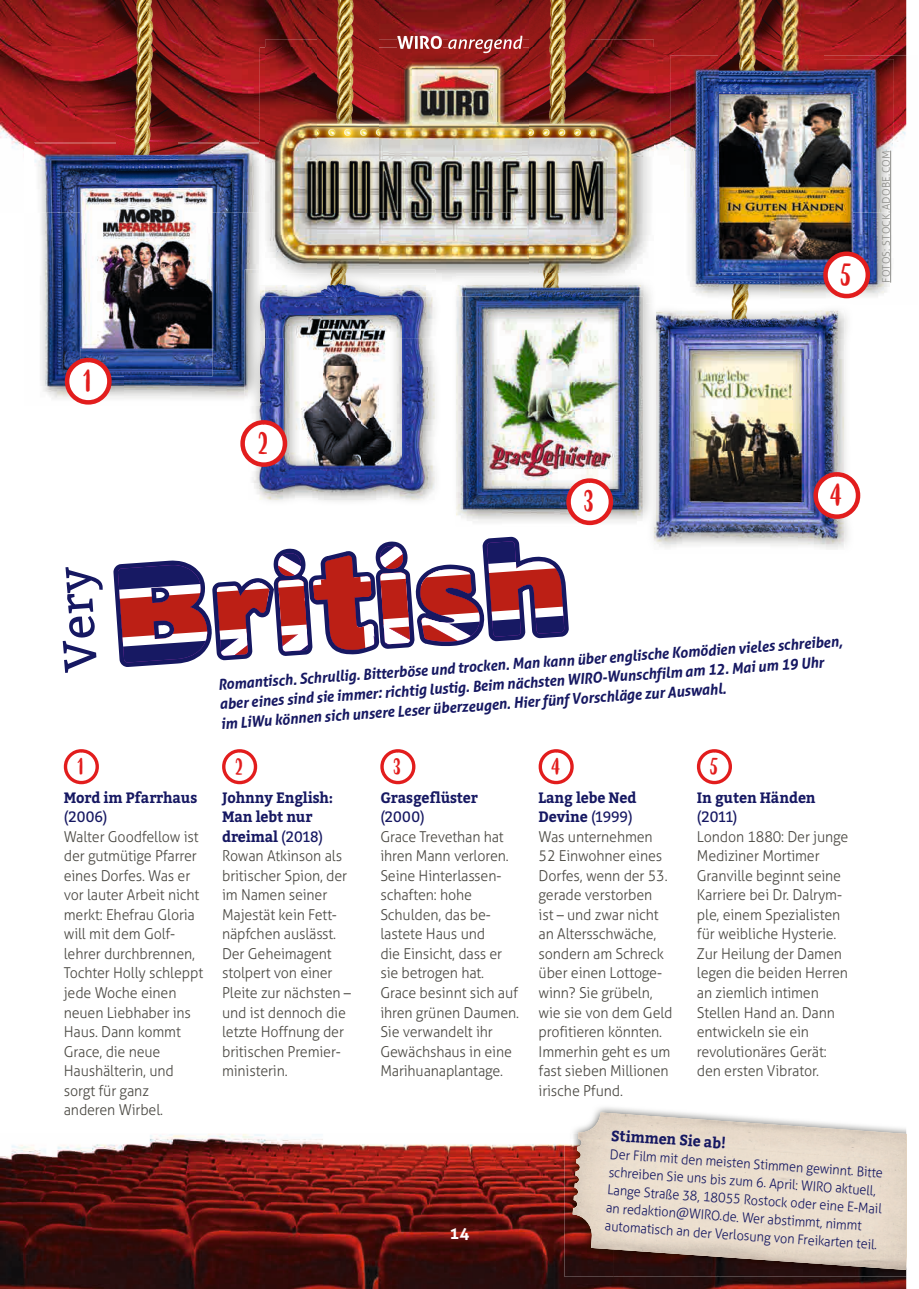
<style>
.page{position:relative;width:919px;height:1289px;background:#fff}
.page>*{position:absolute;margin:0;border:0;box-sizing:border-box;transform-origin:0 0}
.t1{font:30px "Budidaya";color:#e21d1d;scale:.95 1}
.t2{font:22.5px "Budidaya";color:#e21d1d;scale:.95 1}
.t3{font:700 16.5px "Aller";color:#fff}
.t4{font:300 15px/19.5px "Aller";letter-spacing:-.01em;color:#4b4943;scale:.95 1}
.t5{font:italic 700 15px/19.5px "Aller";color:#161862;scale:.95 1}
.t6{font:700 15px/19.5px "Bitter";letter-spacing:-.01em;color:#161862;scale:.95 1}
.t7{font:15px "Bitter";letter-spacing:-.01em;color:#161862;scale:.95 1}
.t8{font:300 13.5px/18px "Aller";color:#161862;scale:.95 1}
.t9{font:300 10.5px "Aller";letter-spacing:.02em;color:#8c8c88}
.s1{font-weight:400}
</style>
<div class="page">
<img style="left:0;top:0;width:906px;height:150px">
<img style="left:0;top:1134px;width:906px;height:154px">
<svg style="left:113px;top:537px;width:455px;height:130px"></svg>
<svg style="left:118px;top:541px;width:446px;height:121px"></svg>
<svg style="left:63px;top:567px;width:40px;height:106px"></svg>
<img style="left:117px;top:0;width:60px;height:143px">
<img style="left:317px;top:0;width:61px;height:40px">
<img style="left:529px;top:0;width:61px;height:40px">
<img style="left:718px;top:0;width:105px;height:56px">
<img style="left:24px;top:143px;width:10px;height:8px">
<img style="left:40px;top:213px;width:84px;height:186px">
<img style="left:169px;top:213px;width:90px;height:186px">
<img style="left:124px;top:376px;width:45px;height:23px">
<img style="left:34px;top:143px;width:226px;height:70px">
<img style="left:80px;top:188px;width:132px;height:188px">
<img style="left:244px;top:269px;width:15px;height:130px">
<img style="left:265px;top:296px;width:170px;height:42px">
<img style="left:253px;top:338px;width:42px;height:162px">
<img style="left:389px;top:338px;width:46px;height:162px">
<img style="left:295px;top:471px;width:94px;height:29px">
<img style="left:317px;top:296px;width:61px;height:1px">
<img style="left:249px;top:273px;width:16px;height:129px">
<svg style="left:253px;top:402px;width:6px;height:3px"></svg>
<img style="left:284px;top:315px;width:117px;height:156px">
<img style="left:529px;top:47px;width:126px;height:227px">
<img style="left:260px;top:47px;width:57px;height:222px">
<svg style="left:259px;top:273px;width:6px;height:12px"></svg>
<img style="left:265px;top:40px;width:388px;height:7px">
<img style="left:397px;top:40px;width:46px;height:7px">
<img style="left:448px;top:40px;width:74px;height:7px">
<img style="left:265px;top:269px;width:167px;height:27px">
<img style="left:317px;top:47px;width:212px;height:238px">
<img style="left:397px;top:47px;width:46px;height:2px">
<img style="left:448px;top:47px;width:74px;height:6px">
<svg style="left:643px;top:282px;width:11px;height:14px"></svg>
<svg style="left:435px;top:273px;width:21px;height:12px"></svg>
<img style="left:456px;top:274px;width:187px;height:68px">
<img style="left:456px;top:342px;width:46px;height:180px">
<img style="left:615px;top:342px;width:28px;height:180px">
<img style="left:502px;top:488px;width:62px;height:34px">
<img style="left:529px;top:276px;width:61px;height:21px">
<img style="left:483px;top:307px;width:136px;height:181px">
<img style="left:823px;top:56px;width:83px;height:94px">
<img style="left:670px;top:56px;width:48px;height:94px">
<img style="left:718px;top:56px;width:44px;height:157px">
<img style="left:731px;top:301px;width:16px;height:2px">
<img style="left:762px;top:56px;width:61px;height:38px">
<img style="left:718px;top:213px;width:174px;height:88px">
<img style="left:823px;top:59px;width:70px;height:154px">
<img style="left:684px;top:59px;width:34px;height:238px">
<img style="left:719px;top:94px;width:133px;height:178px">
<img style="left:731px;top:304px;width:117px;height:240px">
<img style="left:731px;top:303px;width:15px;height:1px">
<img style="left:656px;top:310px;width:188px;height:49px">
<img style="left:653px;top:359px;width:48px;height:189px">
<img style="left:797px;top:359px;width:47px;height:191px">
<img style="left:701px;top:502px;width:96px;height:44px">
<img style="left:653px;top:310px;width:3px;height:216px">
<img style="left:689px;top:349px;width:114px;height:153px">
<svg style="left:63px;top:355px;width:51px;height:50px"></svg>
<svg style="left:63px;top:749px;width:36px;height:36px"></svg>
<svg style="left:222px;top:749px;width:36px;height:36px"></svg>
<svg style="left:380px;top:749px;width:36px;height:36px"></svg>
<svg style="left:538px;top:749px;width:36px;height:36px"></svg>
<svg style="left:696px;top:749px;width:36px;height:36px"></svg>
<svg style="left:240px;top:418px;width:49px;height:51px"></svg>
<svg style="left:564px;top:476px;width:51px;height:50px"></svg>
<svg style="left:811px;top:470px;width:50px;height:51px"></svg>
<svg style="left:821px;top:249px;width:51px;height:51px"></svg>
<img style="left:564px;top:1134px;width:49px;height:142px">
<img style="left:613px;top:1269px;width:293px;height:7px">
<svg style="left:572px;top:1117px;width:269px;height:75px;background:#e5d6c8"></svg>
<svg style="left:771px;top:1123px;width:85px;height:1px"></svg>
<svg style="left:572px;top:1253px;width:285px;height:16px;background:#2a0c0b"></svg>
<img style="left:572px;top:1192px;width:98px;height:61px">
<img style="left:576px;top:1138px;width:5px;height:25px">
<img style="left:578px;top:1112px;width:193px;height:39px">
<img style="left:666px;top:1198px;width:96px;height:61px">
<div style="left:670px;top:1144px;width:99px;height:61px;background:#eadece"></div>
<img style="left:762px;top:1205px;width:95px;height:61px">
<div style="left:765px;top:1151px;width:92px;height:61px;background:#ebdece"></div>
<img style="left:769px;top:1124px;width:137px;height:37px">
<img style="left:857px;top:1158px;width:49px;height:111px">
<hr style="left:890px;top:151px;width:1px;height:131px;background:#8c8c88">
<h1 class="t1" style="left:83px;top:364px;width:10px">1</h1>
<h1 class="t1" style="left:258px;top:426px;width:12px">2</h1>
<h1 class="t1" style="left:839px;top:258px;width:14px">5</h1>
<p class="t9" style="left:879px;top:282px;width:133px;rotate:-90deg">FOTOS: STOCK.ADOBE.COM</p>
<h1 class="t1" style="left:583px;top:484px;width:13px">3</h1>
<h1 class="t1" style="left:829px;top:478px;width:14px">4</h1>
<p class="t5" style="left:217px;top:674px;width:660px;rotate:-4deg">Romantisch. Schrullig. Bitterböse und trocken. Man kann über englische Komödien vieles schreiben, aber eines sind sie immer: richtig lustig. Beim nächsten WIRO-Wunschfilm am 12. Mai um 19 Uhr im LiWu können sich unsere Leser überzeugen. Hier fünf Vorschläge zur Auswahl.</p>
<h2 class="t2" style="left:77px;top:753px;width:8px">1</h2>
<h2 class="t2" style="left:235px;top:753px;width:9px">2</h2>
<h2 class="t2" style="left:393px;top:753px;width:10px">3</h2>
<h2 class="t2" style="left:551px;top:753px;width:11px">4</h2>
<h2 class="t2" style="left:709px;top:753px;width:11px">5</h2>
<p class="t6" style="left:64px;top:787px;width:142px">Mord im Pfarrhaus</p>
<p class="t7" style="left:64px;top:806px;width:48px">(2006)</p>
<p class="t4" style="left:64px;top:826px;width:148px">Walter Goodfellow ist der gutmütige Pfarrer eines Dorfes. Was er vor lauter Arbeit nicht merkt: Ehefrau Gloria will mit dem Golf&shy;lehrer durchbrennen,<br>Tochter Holly schleppt jede Woche einen neuen Liebhaber ins<br>Haus. Dann kommt<br>Grace, die neue<br>Haushälterin, und sorgt für ganz anderen Wirbel.</p>
<p class="t6" style="left:222px;top:787px;width:119px">Johnny English:<br>Man lebt nur dreimal <span class="s1">(2018)</span></p>
<p class="t4" style="left:222px;top:846px;width:137px">Rowan Atkinson als britischer Spion, der im Namen seiner<br>Majestät kein Fett&shy;näpfchen auslässt.<br>Der Geheimagent stolpert von einer<br>Pleite zur nächsten – und ist dennoch die letzte Hoffnung der britischen Premier&shy;ministerin.</p>
<p class="t6" style="left:380px;top:787px;width:104px">Grasgeflüster</p>
<p class="t7" style="left:380px;top:806px;width:48px">(2000)</p>
<p class="t4" style="left:380px;top:826px;width:147px">Grace Trevethan hat ihren Mann verloren.<br>Seine Hinterlassen&shy;schaften: hohe<br>Schulden, das be&shy;lastete Haus und<br>die Einsicht, dass er sie betrogen hat.<br>Grace besinnt sich auf ihren grünen Daumen.<br>Sie verwandelt ihr<br>Gewächshaus in eine<br>Marihuanaplantage.</p>
<p class="t3" style="left:449px;top:1222px;width:21px">14</p>
<p class="t6" style="left:696px;top:787px;width:126px">In guten Händen</p>
<p class="t7" style="left:696px;top:806px;width:44px">(2011)</p>
<p class="t4" style="left:696px;top:826px;width:161px">London 1880: Der junge<br>Mediziner Mortimer<br>Granville beginnt seine<br>Karriere bei Dr. Dalrym&shy;ple, einem Spezialisten für weibliche Hysterie.<br>Zur Heilung der Damen legen die beiden Herren an ziemlich intimen<br>Stellen Hand an. Dann entwickeln sie ein revolutionäres Gerät: den ersten Vibrator.</p>
<p class="t6" style="left:538px;top:787px;width:105px">Lang lebe Ned<br>Devine <span class="s1">(1999)</span></p>
<p class="t4" style="left:538px;top:826px;width:142px">Was unternehmen<br>52 Einwohner eines<br>Dorfes, wenn der 53. gerade verstorben<br>ist – und zwar nicht an Altersschwäche, sondern am Schreck über einen Lottoge&shy;winn? Sie grübeln, wie sie von dem Geld profitieren könnten.<br>Immerhin geht es um fast sieben Millionen irische Pfund.</p>
<p class="t6" style="left:612px;top:1125px;width:122px;rotate:4deg">Stimmen Sie ab!</p>
<p class="t8" style="left:610px;top:1144px;width:291px;rotate:4deg">Der Film mit den meisten Stimmen gewinnt. Bitte schreiben Sie uns bis zum 6. April: WIRO aktuell, Lange Straße 38, 18055 Rostock oder eine E-Mail an redaktion@WIRO.de. Wer abstimmt, nimmt automatisch an der Verlosung von Freikarten teil.</p>
</div>
